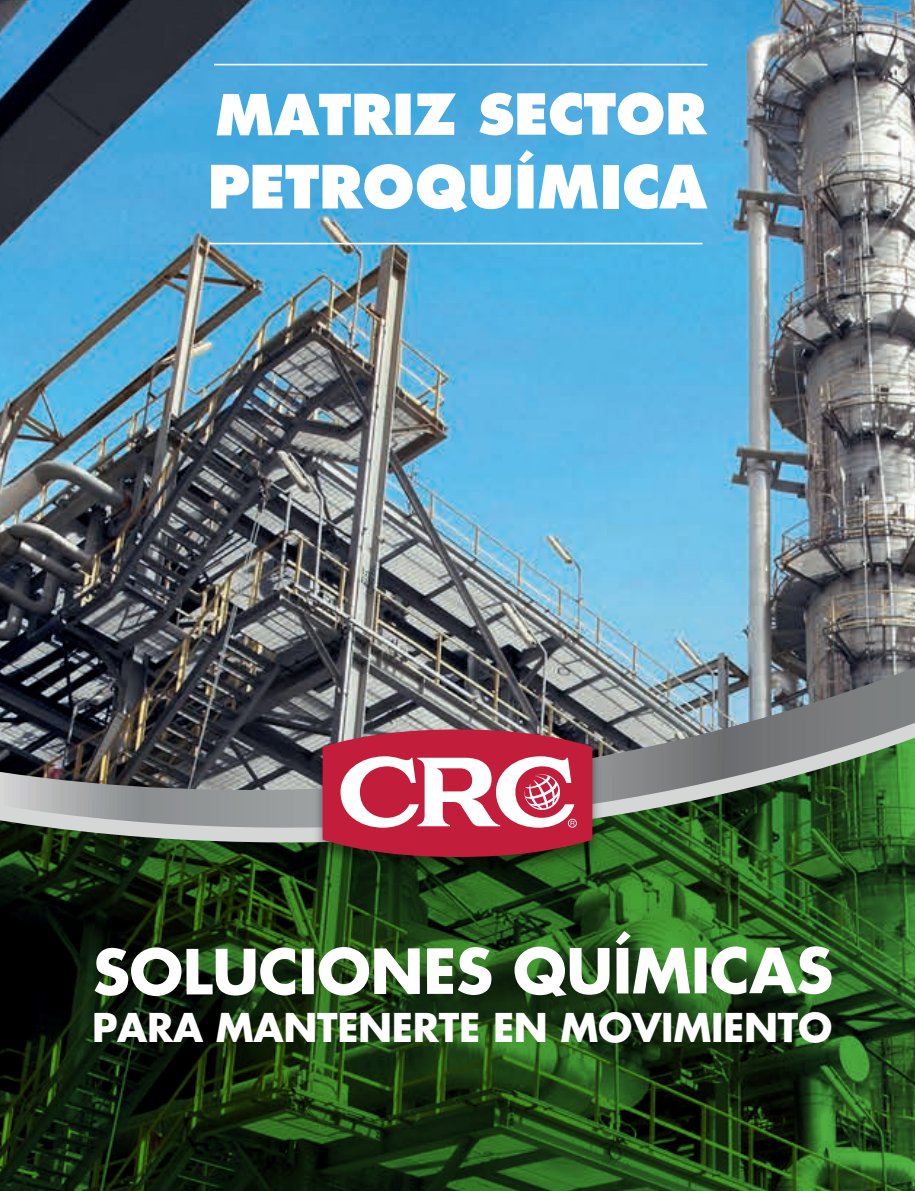
<style>
.page{position:relative;width:915px;height:1191px;background:#fff}
.page>*{position:absolute;margin:0;border:0;box-sizing:border-box;transform-origin:0 0}
.t1{font:700 60.45px "Futura Std";letter-spacing:-.01em;color:#fff}
.t2{font:800 57.9px "Futura Std";letter-spacing:-.01em;color:#fff}
.t3{font:800 54.9px "Futura Std";letter-spacing:-.01em;color:#fff}
.t4{font:700 38.55px "Futura Std";letter-spacing:-.01em;color:#fff}
</style>
<div class="page">
<img style="left:0;top:0;width:914px;height:659px">
<svg style="left:0;top:880px;width:914px;height:311px;background:#1b3c13"></svg>
<img style="left:0;top:659px;width:914px;height:221px">
<img style="left:0;top:667px;width:914px;height:189px">
<img style="left:309px;top:725px;width:296px;height:154px">
<svg style="left:322px;top:729px;width:270px;height:128px"></svg>
<hr style="left:214px;top:64px;width:493px;height:1px;background:#fff">
<hr style="left:209px;top:243px;width:493px;height:1px;background:#fff">
<h3 class="t3" style="left:215px;top:79px;width:493px">MATRIZ SECTOR</h3>
<h2 class="t2" style="left:207px;top:150px;width:501px">PETROQUÍMICA</h2>
<h1 class="t1" style="left:93px;top:931px;width:742px">SOLUCIONES QUÍMICAS</h1>
<p class="t4" style="left:92px;top:1001px;width:741px">PARA MANTENERTE EN MOVIMIENTO</p>
</div>
